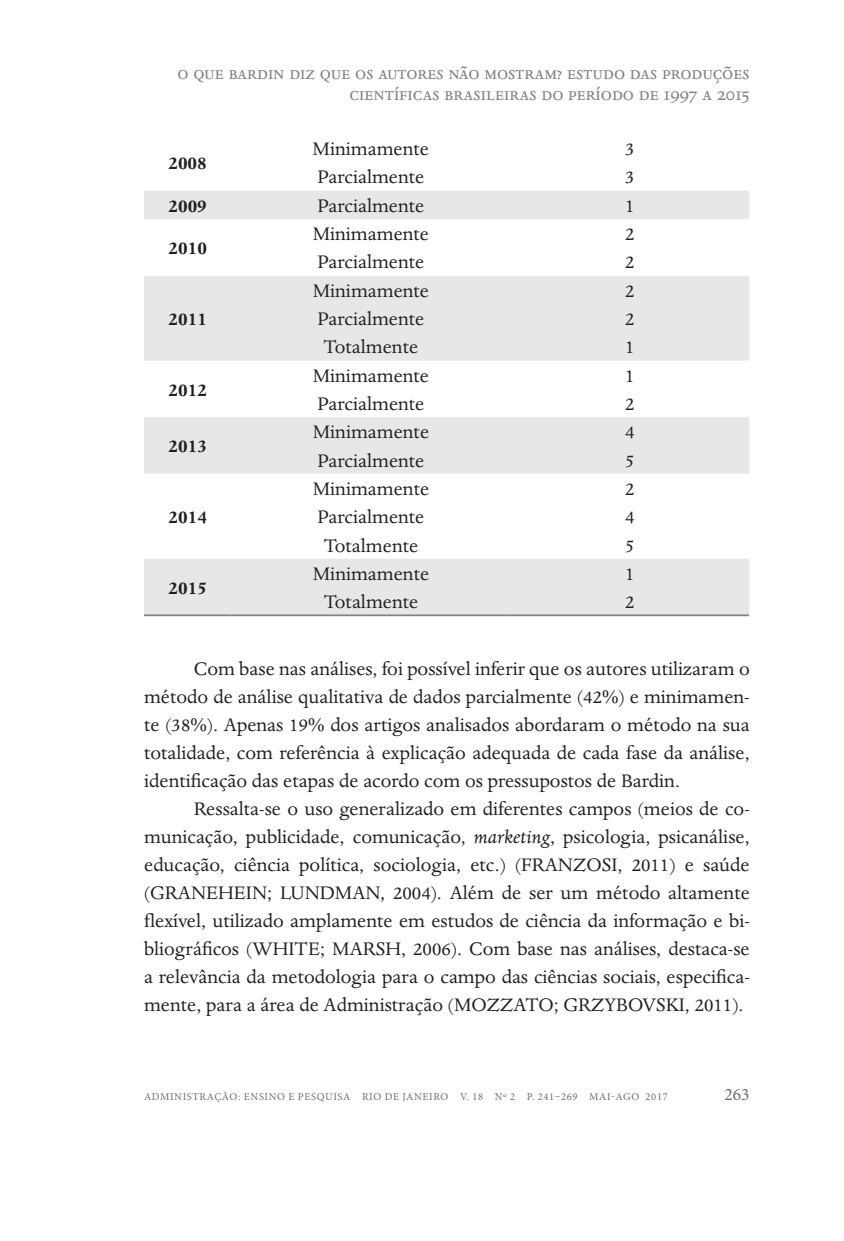
<style>
.page{position:relative;width:844px;height:1241px;background:#fff}
.page>*{position:absolute;margin:0;border:0;box-sizing:border-box;transform-origin:0 0}
.t1{font:21px/28px "Dante MT Std";color:#231f20;text-align:justify}
.t2{font:21px/21px "Dante MT Std";color:#808285;text-align:right}
.t3{font:700 21px "Dante MT Std";color:#231f20}
.t4{font:17.5px "Minion Pro";color:#6c6d70}
.t5{font:10.5px "Minion Pro";letter-spacing:.06em;color:#6c6d70}
.s1{font-style:italic}
</style>
<div class="page">
<svg style="left:144px;top:191px;width:605px;height:423px;fill:#e6e7e9"></svg>
<hr style="left:144px;top:614px;width:87px;height:2px;background:#808285">
<hr style="left:231px;top:614px;width:279px;height:2px;background:#808285">
<hr style="left:510px;top:614px;width:239px;height:2px;background:#808285">
<p class="t2" style="left:177px;top:62px;width:573px">o que bardin diz que os autores não mostram? estudo das produções científicas brasileiras do período de 1997 a 2015</p>
<p class="t3" style="left:168px;top:152px;width:40px">2008</p>
<p class="t1" style="left:312px;top:135px;width:118px">Minimamente</p>
<p class="t1" style="left:625px;top:135px;width:11px">3</p>
<p class="t1" style="left:317px;top:163px;width:108px">Parcialmente</p>
<p class="t1" style="left:625px;top:163px;width:11px">3</p>
<p class="t3" style="left:168px;top:194px;width:40px">2009</p>
<p class="t1" style="left:317px;top:191px;width:108px">Parcialmente</p>
<p class="t1" style="left:625px;top:191px;width:11px">1</p>
<p class="t3" style="left:168px;top:237px;width:40px">2010</p>
<p class="t1" style="left:312px;top:220px;width:118px">Minimamente</p>
<p class="t1" style="left:625px;top:220px;width:11px">2</p>
<p class="t1" style="left:317px;top:248px;width:108px">Parcialmente</p>
<p class="t1" style="left:625px;top:248px;width:11px">2</p>
<p class="t3" style="left:168px;top:307px;width:40px">2011</p>
<p class="t3" style="left:168px;top:378px;width:40px">2012</p>
<p class="t3" style="left:168px;top:435px;width:40px">2013</p>
<p class="t3" style="left:168px;top:505px;width:40px">2014</p>
<p class="t3" style="left:168px;top:576px;width:40px">2015</p>
<p class="t1" style="left:312px;top:276px;width:118px">Minimamente</p>
<p class="t1" style="left:625px;top:276px;width:11px">2</p>
<p class="t1" style="left:317px;top:305px;width:108px">Parcialmente</p>
<p class="t1" style="left:625px;top:305px;width:11px">2</p>
<p class="t1" style="left:323px;top:333px;width:96px">Totalmente</p>
<p class="t1" style="left:625px;top:333px;width:11px">1</p>
<p class="t1" style="left:312px;top:361px;width:118px">Minimamente</p>
<p class="t1" style="left:625px;top:361px;width:11px">1</p>
<p class="t1" style="left:317px;top:390px;width:108px">Parcialmente</p>
<p class="t1" style="left:625px;top:390px;width:11px">2</p>
<p class="t1" style="left:312px;top:418px;width:118px">Minimamente</p>
<p class="t1" style="left:625px;top:418px;width:11px">4</p>
<p class="t1" style="left:317px;top:446px;width:108px">Parcialmente</p>
<p class="t1" style="left:625px;top:446px;width:11px">5</p>
<p class="t1" style="left:313px;top:474px;width:118px">Minimamente</p>
<p class="t1" style="left:625px;top:474px;width:11px">2</p>
<p class="t1" style="left:317px;top:503px;width:108px">Parcialmente</p>
<p class="t1" style="left:625px;top:503px;width:11px">4</p>
<p class="t1" style="left:323px;top:531px;width:96px">Totalmente</p>
<p class="t1" style="left:625px;top:531px;width:11px">5</p>
<p class="t1" style="left:313px;top:559px;width:118px">Minimamente</p>
<p class="t1" style="left:625px;top:559px;width:11px">1</p>
<p class="t1" style="left:323px;top:588px;width:96px">Totalmente</p>
<p class="t1" style="left:625px;top:588px;width:11px">2</p>
<p class="t1" style="left:144px;top:654px;width:607px;text-indent:50px">Com base nas análises, foi possível inferir que os autores utilizaram o método de análise qualitativa de dados parcialmente (42%) e minimamen&shy;te (38%). Apenas 19% dos artigos analisados abordaram o método na sua totalidade, com referência à explicação adequada de cada fase da análise, identificação das etapas de acordo com os pressupostos de Bardin.</p>
<p class="t1" style="left:144px;top:794px;width:607px;text-indent:50px">Ressalta-se o uso generalizado em diferentes campos (meios de co&shy;municação, publicidade, comunicação, <span class="s1">marketing</span>, psicologia, psicanálise, educação, ciência política, sociologia, etc.) (FRANZOSI, 2011) e saúde (GRANEHEIN; LUNDMAN, 2004). Além de ser um método altamente flexível, utilizado amplamente em estudos de ciência da informação e bi&shy;bliográficos (WHITE; MARSH, 2006). Com base nas análises, destaca-se a relevância da metodologia para o campo das ciências sociais, especifica&shy;mente, para a área de Administração (MOZZATO; GRZYBOVSKI, 2011).</p>
<p class="t5" style="left:144px;top:1089px;width:525px">ADMINISTRAÇÃO: ENSINO E PESQUISA RIO DE JANEIRO V. 18 No 2 P. 241–269 MAI-AGO 2017</p>
<p class="t4" style="left:724px;top:1082px;width:27px">263</p>
</div>
